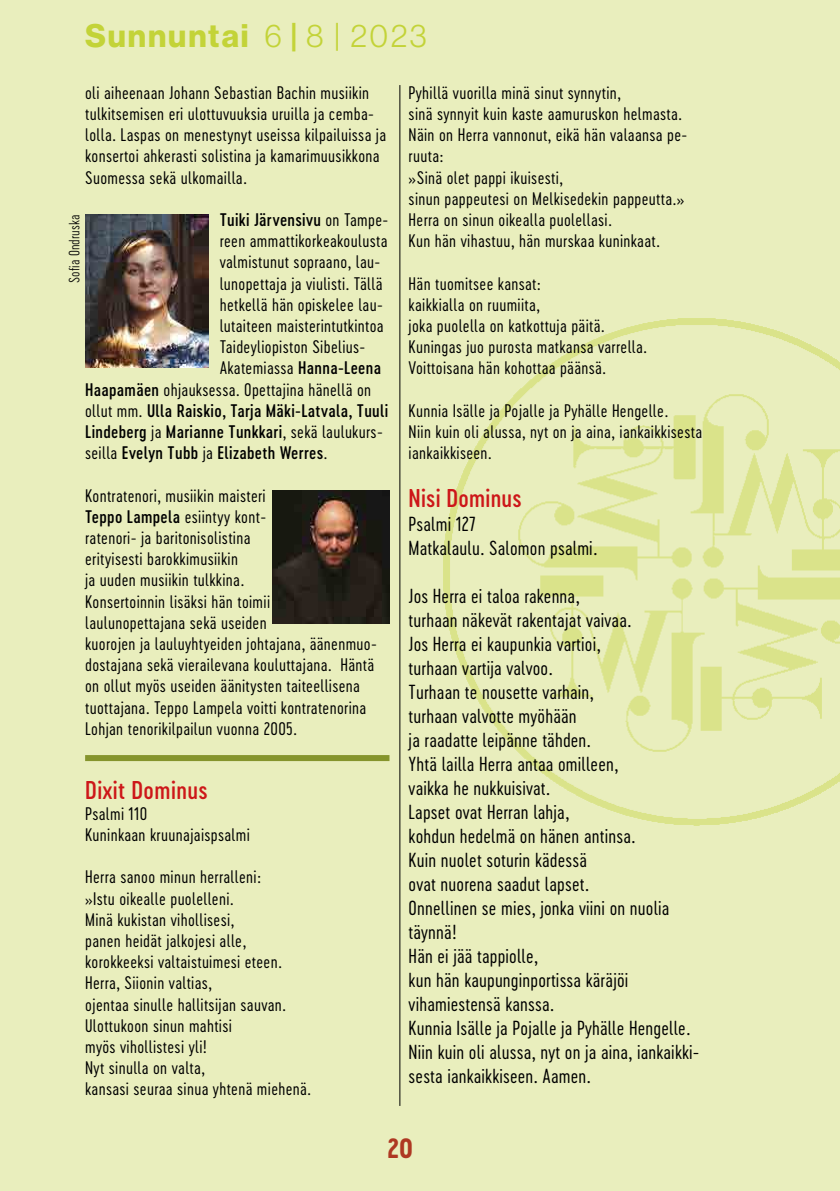
<style>
.page{position:relative;width:840px;height:1191px;background:#fff}
.page>*{position:absolute;margin:0;border:0;box-sizing:border-box;transform-origin:0 0}
.t1{font:32px "N Haas Grotesk DS Std 75 Bd";letter-spacing:.06em;color:#c3d338}
.t2{font:26px "Cervo Neue Bold Neue";color:#ae3822}
.t3{font:24px "Cervo Neue Medium Neue";letter-spacing:.02em;color:#cd1719}
.t4{font:19px/24px "Cervo Neue Light Neue";letter-spacing:.01em;color:#000}
.t5{font:17px/21.2px "Cervo Neue Light Neue";letter-spacing:.02em;color:#000}
.t6{font:17px/21.2px "Cervo Neue Medium Neue";letter-spacing:.02em;color:#000}
.t7{font:14px "Cervo Neue Extra Light Neue";letter-spacing:.01em;color:#000}
.s1{font-family:"N Haas Grotesk DS Std 45 Lt"}
.s2{font-family:"Cervo Neue Light Neue"}
.s3{font-family:"Cervo Neue Medium Neue"}
</style>
<div class="page">
<div style="left:0;top:0;width:839px;height:1191px;background:#e9eebd"></div>
<img style="left:85px;top:215px;width:123px;height:152px">
<img style="left:272px;top:491px;width:117px;height:133px">
<div style="left:85px;top:755px;width:304px;height:6px;background:#85942c"></div>
<img style="left:443px;top:318px;width:396px;height:508px">
<hr style="left:399px;top:85px;width:1px;height:1021px;background:#000">
<h1 class="t1" style="left:85px;top:17px;width:343px">Sunnuntai <span class="s1">6</span> | <span class="s1">8 | 2023</span></h1>
<p class="t5" style="left:85px;top:82px;width:302px">oli aiheenaan Johann Sebastian Bachin musiikin tulkitsemisen eri ulottuvuuksia uruilla ja cemba&shy;lolla. Laspas on menestynyt useissa kilpailuissa ja konsertoi ahkerasti solistina ja kamarimuusikkona Suomessa sekä ulkomailla.</p>
<p class="t6" style="left:219px;top:209px;width:170px">Tuiki Järvensivu <span class="s2">on Tampe-</span></p>
<p class="t5" style="left:219px;top:230px;width:169px">reen ammattikorkeakoulusta</p>
<p class="t5" style="left:219px;top:251px;width:162px">valmistunut sopraano, lau-</p>
<p class="t5" style="left:219px;top:272px;width:164px">lunopettaja ja viulisti. Tällä</p>
<p class="t5" style="left:219px;top:294px;width:164px">hetkellä hän opiskelee lau-</p>
<p class="t5" style="left:219px;top:315px;width:165px">lutaiteen maisterintutkintoa</p>
<p class="t5" style="left:219px;top:336px;width:147px">Taideyliopiston Sibelius-</p>
<p class="t5" style="left:219px;top:357px;width:163px">Akatemiassa <span class="s3">Hanna-Leena</span></p>
<p class="t5" style="left:85px;top:378px;width:287px"><span class="s3">Haapamäen</span> ohjauksessa. Opettajina hänellä on</p>
<p class="t6" style="left:85px;top:400px;width:304px"><span class="s2">ollut mm.</span> Ulla Raiskio, Tarja Mäki-Latvala, Tuuli<br>Lindeberg <span class="s2">ja</span> Marianne Tunkkari<span class="s2">, sekä laulukurs&shy;seilla</span> Evelyn Tubb <span class="s2">ja</span> Elizabeth Werres<span class="s2">.</span></p>
<p class="t5" style="left:85px;top:484px;width:293px">Kontratenori, musiikin maisteri<br><span class="s3">Teppo Lampela</span> esiintyy kont-<br>ratenori- ja baritonisolistina<br>erityisesti barokkimusiikin<br>ja uuden musiikin tulkkina.<br>Konsertoinnin lisäksi hän toimii<br>laulunopettajana sekä useiden<br>kuorojen ja lauluyhtyeiden johtajana, äänenmuo&shy;dostajana sekä vierailevana kouluttajana. Häntä on ollut myös useiden äänitysten taiteellisena tuottajana. Teppo Lampela voitti kontratenorina Lohjan tenorikilpailun vuonna 2005.</p>
<p class="t5" style="left:408px;top:82px;width:280px">Pyhillä vuorilla minä sinut synnytin,<br>sinä synnyit kuin kaste aamuruskon helmasta.<br>Näin on Herra vannonut, eikä hän valaansa pe&shy;ruuta:<br>»Sinä olet pappi ikuisesti,<br>sinun pappeutesi on Melkisedekin pappeutta.» Herra on sinun oikealla puolellasi.<br>Kun hän vihastuu, hän murskaa kuninkaat.</p>
<p class="t5" style="left:408px;top:272px;width:240px">Hän tuomitsee kansat:<br>kaikkialla on ruumiita,<br>joka puolella on katkottuja päitä.<br>Kuningas juo purosta matkansa varrella.<br>Voittoisana hän kohottaa päänsä.</p>
<p class="t5" style="left:408px;top:400px;width:295px">Kunnia Isälle ja Pojalle ja Pyhälle Hengelle.<br>Niin kuin oli alussa, nyt on ja aina, iankaikkisesta iankaikkiseen.</p>
<h3 class="t3" style="left:408px;top:482px;width:114px">Nisi Dominus</h3>
<p class="t4" style="left:408px;top:512px;width:190px">Psalmi 127<br>Matkalaulu. Salomon psalmi.</p>
<p class="t4" style="left:408px;top:584px;width:292px">Jos Herra ei taloa rakenna,<br>turhaan näkevät rakentajat vaivaa.<br>Jos Herra ei kaupunkia vartioi,<br>turhaan vartija valvoo.<br>Turhaan te nousette varhain,<br>turhaan valvotte myöhään<br>ja raadatte leipänne tähden.<br>Yhtä lailla Herra antaa omilleen,<br>vaikka he nukkuisivat.<br>Lapset ovat Herran lahja,<br>kohdun hedelmä on hänen antinsa.<br>Kuin nuolet soturin kädessä<br>ovat nuorena saadut lapset.<br>Onnellinen se mies, jonka viini on nuolia täynnä!<br>Hän ei jää tappiolle,<br>kun hän kaupunginportissa käräjöi vihamiestensä kanssa.<br>Kunnia Isälle ja Pojalle ja Pyhälle Hengelle.<br>Niin kuin oli alussa, nyt on ja aina, iankaikki&shy;sesta iankaikkiseen. Aamen.</p>
<p class="t7" style="left:65px;top:283px;width:70px;rotate:-90deg">Sofia Ondruska</p>
<h3 class="t3" style="left:85px;top:773px;width:124px">Dixit Dominus</h3>
<p class="t5" style="left:85px;top:802px;width:166px">Psalmi 110<br>Kuninkaan kruunajaispsalmi</p>
<p class="t5" style="left:85px;top:866px;width:227px">Herra sanoo minun herralleni:<br>»Istu oikealle puolelleni.<br>Minä kukistan vihollisesi,<br>panen heidät jalkojesi alle, korokkeeksi valtaistuimesi eteen.<br>Herra, Siionin valtias,<br>ojentaa sinulle hallitsijan sauvan.<br>Ulottukoon sinun mahtisi<br>myös vihollistesi yli!<br>Nyt sinulla on valta,<br>kansasi seuraa sinua yhtenä miehenä.</p>
<h2 class="t2" style="left:387px;top:1130px;width:27px">20</h2>
</div>
